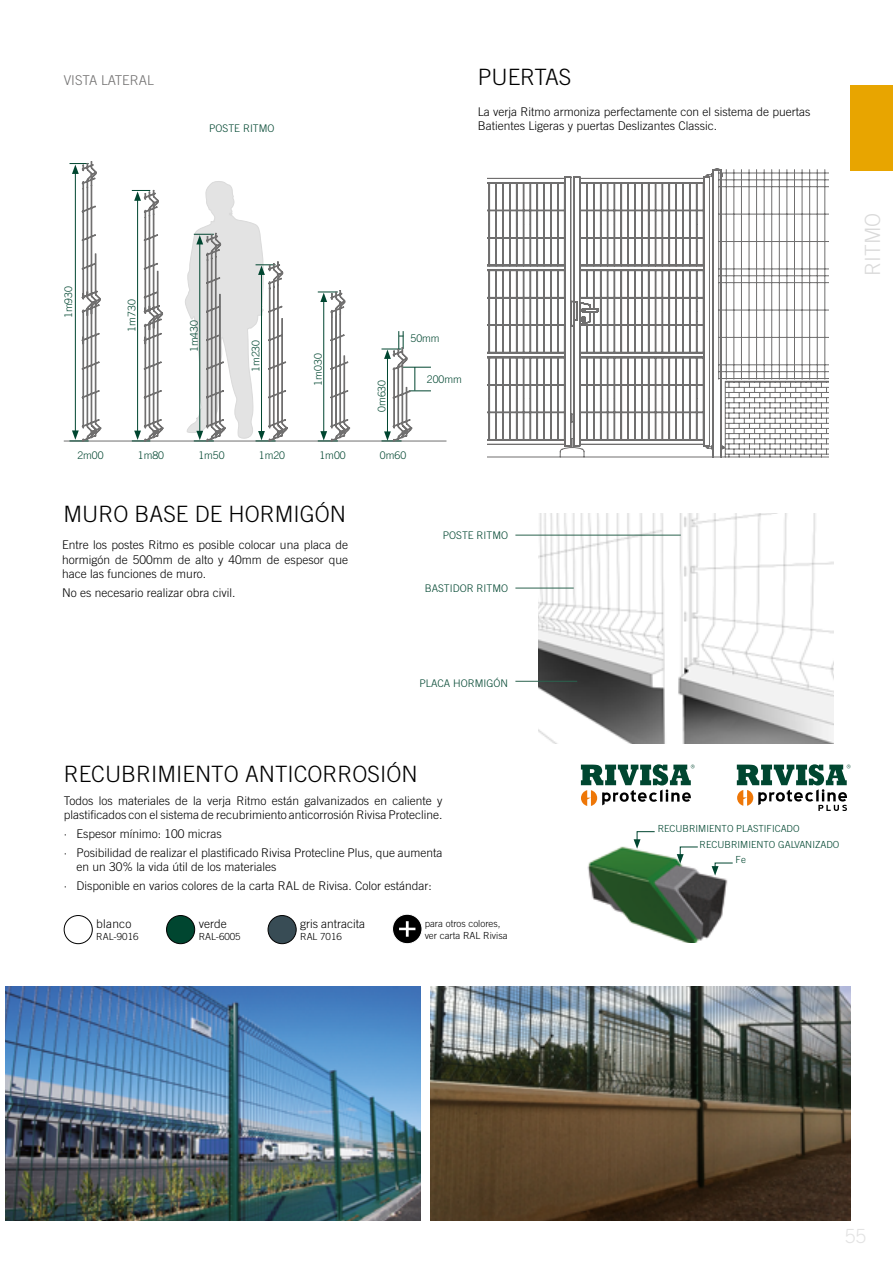
<style>
.page{position:relative;width:893px;height:1263px;background:#fff}
.page>*{position:absolute;margin:0;border:0;box-sizing:border-box;transform-origin:0 0}
.t1{font:300 22.5px "Trade Gothic";color:#000}
.t2{font:300 21px "Trade Gothic";color:#dadada}
.t3{font:300 19.5px "Trade Gothic";color:#e3e3e3}
.t4{font:300 13.5px "Trade Gothic";color:#706f6f}
.t5{font:300 12px/14.4px "Trade Gothic";color:#000}
.t6{font:300 10.5px "Trade Gothic";color:#004630}
.t7{font:300 9.75px/11.7px "Trade Gothic";color:#000}
.t8{font:300 9.75px "Trade Gothic";color:#004630}
</style>
<div class="page">
<img style="left:5px;top:986px;width:845px;height:234px">
<svg style="left:488px;top:169px;width:340px;height:288px"></svg>
<div style="left:850px;top:85px;width:43px;height:85px;background:#e8a500"></div>
<img style="left:587px;top:846px;width:141px;height:97px">
<svg style="left:634px;top:831px;width:21px;height:18px"></svg>
<svg style="left:677px;top:846px;width:22px;height:17px"></svg>
<svg style="left:712px;top:862px;width:21px;height:14px"></svg>
<svg style="left:581px;top:764px;width:113px;height:42px"></svg>
<svg style="left:737px;top:764px;width:113px;height:47px"></svg>
<hr style="left:64px;top:441px;width:382px;height:1px;background:#706f6f">
<img style="left:539px;top:514px;width:294px;height:229px">
<hr style="left:515px;top:681px;width:62px;height:1px;background:#2b624e">
<hr style="left:515px;top:588px;width:59px;height:1px;background:#2b624e">
<hr style="left:515px;top:535px;width:166px;height:1px;background:#2b624e">
<svg style="left:381px;top:331px;width:50px;height:111px"></svg>
<svg style="left:318px;top:290px;width:32px;height:152px"></svg>
<svg style="left:185px;top:181px;width:103px;height:261px"></svg>
<svg style="left:70px;top:161px;width:31px;height:281px"></svg>
<svg style="left:132px;top:190px;width:32px;height:252px"></svg>
<div style="left:421px;top:981px;width:8px;height:242px;background:#fff"></div>
<div style="left:64px;top:915px;width:29px;height:29px;border:1px solid #000;border-radius:50%"></div>
<div style="left:268px;top:915px;width:28px;height:29px;background:#384c55;border-radius:50%"></div>
<div style="left:268px;top:915px;width:29px;height:29px;border:1px solid #000;border-radius:50%"></div>
<div style="left:167px;top:915px;width:28px;height:29px;background:#004630;border-radius:50%"></div>
<div style="left:166px;top:915px;width:29px;height:29px;border:1px solid #000;border-radius:50%"></div>
<div style="left:392px;top:914px;width:30px;height:30px;background:#000;border-radius:50%"></div>
<div style="left:392px;top:914px;width:30px;height:30px;border:1px solid #fff;border-radius:50%"></div>
<svg style="left:399px;top:921px;width:16px;height:16px"></svg>
<p class="t4" style="left:64px;top:72px;width:92px">VISTA LATERAL</p>
<h1 class="t1" style="left:478px;top:64px;width:95px">PUERTAS</h1>
<p class="t5" style="left:478px;top:104px;width:334px">La verja Ritmo armoniza perfectamente con el sistema de puertas<br>Batientes Ligeras y puertas Deslizantes Classic.</p>
<p class="t6" style="left:209px;top:122px;width:67px">POSTE RITMO</p>
<p class="t6" style="left:62px;top:318px;width:34px;rotate:-90deg">1m930</p>
<p class="t6" style="left:126px;top:332px;width:34px;rotate:-90deg">1m730</p>
<p class="t6" style="left:188px;top:352px;width:34px;rotate:-90deg">1m430</p>
<p class="t6" style="left:250px;top:372px;width:34px;rotate:-90deg">1m230</p>
<p class="t6" style="left:312px;top:386px;width:34px;rotate:-90deg">1m030</p>
<p class="t6" style="left:376px;top:412px;width:34px;rotate:-90deg">0m630</p>
<p class="t6" style="left:410px;top:332px;width:31px">50mm</p>
<p class="t6" style="left:427px;top:373px;width:37px">200mm</p>
<p class="t6" style="left:77px;top:449px;width:28px">2m00</p>
<p class="t6" style="left:138px;top:449px;width:28px">1m80</p>
<p class="t6" style="left:198px;top:449px;width:28px">1m50</p>
<p class="t6" style="left:259px;top:449px;width:28px">1m20</p>
<p class="t6" style="left:319px;top:449px;width:28px">1m00</p>
<p class="t6" style="left:380px;top:449px;width:28px">0m60</p>
<h1 class="t1" style="left:63px;top:501px;width:284px">MURO BASE DE HORMIGÓN</h1>
<p class="t5" style="left:62px;top:538px;width:287px;text-align:justify">Entre los postes Ritmo es posible colocar una placa de hormigón de 500mm de alto y 40mm de espesor que hace las funciones de muro.</p>
<p class="t5" style="left:62px;top:585px;width:175px">No es necesario realizar obra civil.</p>
<p class="t6" style="left:443px;top:529px;width:67px">POSTE RITMO</p>
<p class="t6" style="left:425px;top:582px;width:85px">BASTIDOR RITMO</p>
<p class="t6" style="left:419px;top:676px;width:90px">PLACA HORMIGÓN</p>
<h1 class="t1" style="left:64px;top:761px;width:355px">RECUBRIMIENTO ANTICORROSIÓN</h1>
<p class="t5" style="left:64px;top:793px;width:380px">Todos los materiales de la verja Ritmo están galvanizados en caliente y plastificados con el sistema de recubrimiento anticorrosión Rivisa Protecline.</p>
<p class="t5" style="left:64px;top:824px;width:380px;line-height:18.6px">· Espesor mínimo: 100 micras<br>· Posibilidad de realizar el plastificado Rivisa Protecline Plus, que aumenta</p>
<p class="t5" style="left:64px;top:857px;width:370px;line-height:18.6px;text-indent:13px">en un 30% la vida útil de los materiales<br>· Disponible en varios colores de la carta RAL de Rivisa. Color estándar:</p>
<p class="t5" style="left:96px;top:917px;width:37px">blanco</p>
<p class="t7" style="left:96px;top:931px;width:44px">RAL-9016</p>
<p class="t5" style="left:199px;top:917px;width:29px">verde</p>
<p class="t7" style="left:199px;top:931px;width:44px">RAL-6005</p>
<p class="t5" style="left:300px;top:917px;width:67px">gris antracita</p>
<p class="t7" style="left:300px;top:931px;width:43px">RAL 7016</p>
<p class="t7" style="left:425px;top:917px;width:84px">para otros colores, ver carta RAL Rivisa</p>
<h2 class="t2" style="left:860px;top:276px;width:65px;rotate:-90deg">RITMO</h2>
<p class="t8" style="left:658px;top:823px;width:143px">RECUBRIMIENTO PLASTIFICADO</p>
<p class="t8" style="left:700px;top:838px;width:141px">RECUBRIMIENTO GALVANIZADO</p>
<p class="t8" style="left:736px;top:854px;width:12px">Fe</p>
<h3 class="t3" style="left:845px;top:1224px;width:23px">55</h3>
</div>
